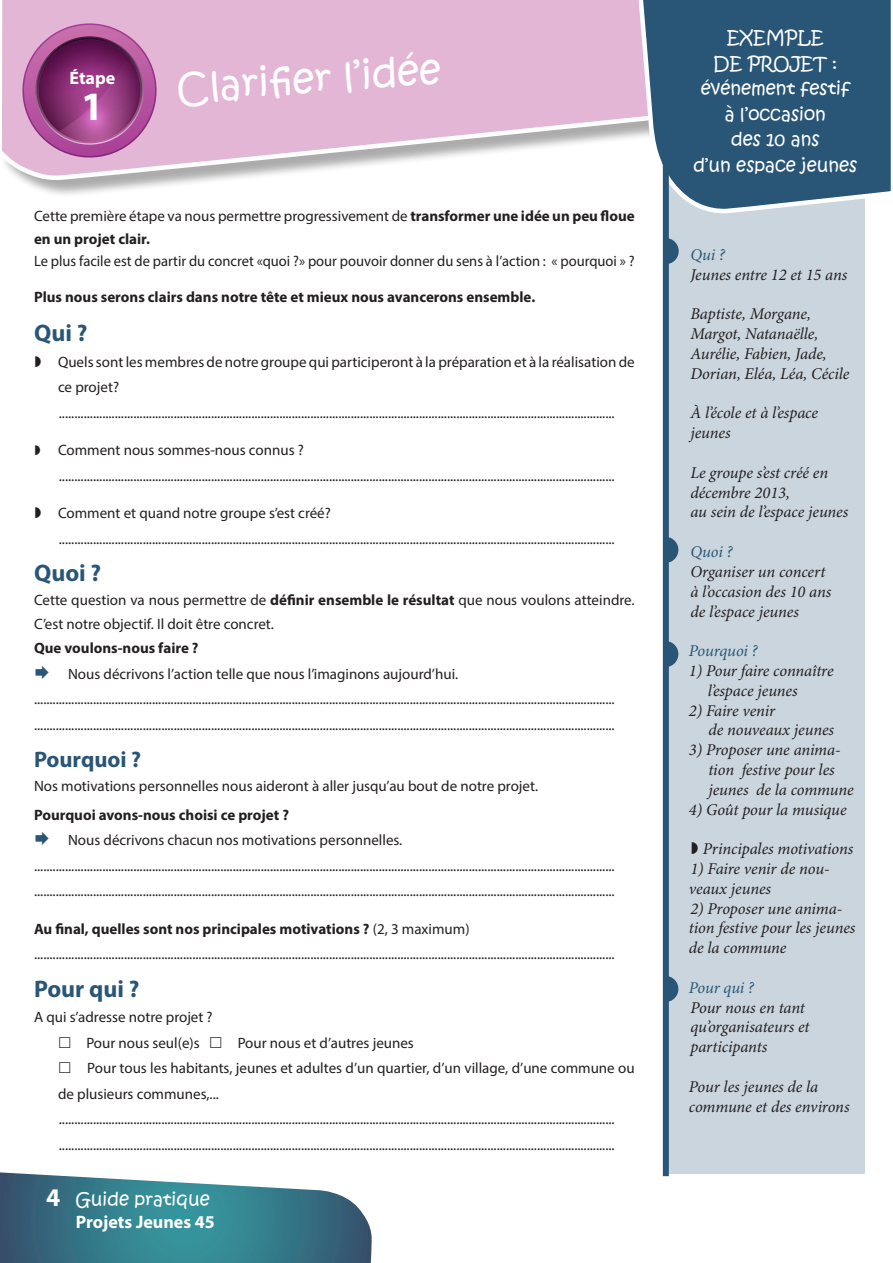
<style>
.page{position:relative;width:893px;height:1263px;background:#fff}
.page>*{position:absolute;margin:0;border:0;box-sizing:border-box;transform-origin:0 0}
.t1{font:700 40.5px "Myriad Pro";color:#fff}
.t2{font:39px "Kristen ITC";color:#fff}
.t3{font:700 24px "Myriad Pro";color:#295676}
.t4{font:700 22.5px "Myriad Pro";color:#295676}
.t5{font:18px "Kristen ITC";color:#fff}
.t6{font:700 18px "Myriad Pro";color:#fff}
.t7{font:italic 16.5px/19.8px "Minion Pro";letter-spacing:-.005em;color:#231f20}
.t8{font:italic 16.5px "Minion Pro";letter-spacing:-.015em;color:#295676}
.t9{font:15px/25.5px "Myriad Pro";color:#231f20}
.t10{font:700 15px "Myriad Pro";color:#231f20}
.s1{font-weight:700}
.s2{font-weight:400}
.s3{font-family:"Myriad Pro";font-weight:700;font-size:25.5px}
</style>
<div class="page">
<svg style="left:0;top:1172px;width:372px;height:91px;background:#4f8897"></svg>
<div style="left:663px;top:111px;width:202px;height:1063px;background:#cad5dd"></div>
<div style="left:0;top:0;width:809px;height:199px;background:#231f20;opacity:.75"></div>
<svg style="left:0;top:0;width:635px;height:182px;background:#e3c0d8"></svg>
<svg style="left:635px;top:0;width:256px;height:216px;background:#436a86"></svg>
<svg style="left:17px;top:23px;width:145px;height:140px;background:#ad639b"></svg>
<div style="left:663px;top:154px;width:6px;height:1022px;background:#295676"></div>
<svg style="left:668px;top:238px;width:11px;height:26px"></svg>
<svg style="left:668px;top:537px;width:10px;height:26px"></svg>
<svg style="left:668px;top:641px;width:10px;height:26px"></svg>
<svg style="left:668px;top:976px;width:10px;height:26px"></svg>
<p class="t6" style="left:70px;top:66px;width:47px">Étape</p>
<p class="t1" style="left:81px;top:80px;width:24px">1</p>
<p class="t2" style="left:175px;top:63px;width:266px;rotate:-4deg">Clarifi er l’idée</p>
<p class="t9" style="left:34px;top:204px;width:602px;line-height:22.5px">Cette première étape va nous permettre progressivement de <span class="s1">transformer une idée un peu floue en un projet clair.</span></p>
<p class="t9" style="left:34px;top:248px;width:602px">Le plus facile est de partir du concret «quoi ?» pour pouvoir donner du sens à l’action : « pourquoi » ?</p>
<p class="t10" style="left:34px;top:287px;width:503px">Plus nous serons clairs dans notre tête et mieux nous avancerons ensemble.</p>
<p class="t3" style="left:34px;top:317px;width:55px">Qui ?</p>
<p class="t9" style="left:58px;top:348px;width:578px">Quels sont les membres de notre groupe qui participeront à la préparation et à la réalisation de ce projet?</p>
<p class="t9" style="left:59px;top:399px;width:557px">...................................................................................................................................................................................</p>
<p class="t9" style="left:58px;top:437px;width:247px">Comment nous sommes-nous connus ?</p>
<p class="t9" style="left:59px;top:462px;width:557px">...................................................................................................................................................................................</p>
<p class="t9" style="left:58px;top:500px;width:274px">Comment et quand notre groupe s’est créé?</p>
<p class="t9" style="left:59px;top:525px;width:557px">...................................................................................................................................................................................</p>
<p class="t3" style="left:34px;top:557px;width:69px">Quoi ?</p>
<p class="t9" style="left:34px;top:588px;width:602px;line-height:24px">Cette question va nous permettre de <span class="s1">définir ensemble le résultat</span> que nous voulons atteindre.<br>C’est notre objectif. Il doit être concret.</p>
<p class="t10" style="left:34px;top:638px;width:166px">Que voulons-nous faire ?</p>
<p class="t9" style="left:68px;top:660px;width:392px">Nous décrivons l’action telle que nous l’imaginons aujourd’hui.</p>
<p class="t9" style="left:34px;top:686px;width:582px">...........................................................................................................................................................................................</p>
<p class="t9" style="left:34px;top:711px;width:582px">...........................................................................................................................................................................................</p>
<p class="t4" style="left:34px;top:745px;width:109px">Pourquoi ?</p>
<p class="t9" style="left:34px;top:773px;width:506px">Nos motivations personnelles nous aideront à aller jusqu’au bout de notre projet.</p>
<p class="t10" style="left:34px;top:805px;width:256px">Pourquoi avons-nous choisi ce projet ?</p>
<p class="t9" style="left:68px;top:827px;width:336px">Nous décrivons chacun nos motivations personnelles.</p>
<p class="t9" style="left:34px;top:852px;width:582px">...........................................................................................................................................................................................</p>
<p class="t9" style="left:34px;top:878px;width:582px">...........................................................................................................................................................................................</p>
<p class="t10" style="left:34px;top:919px;width:437px">Au final, quelles sont nos principales motivations ? <span class="s2">(2, 3 maximum)</span></p>
<p class="t9" style="left:34px;top:941px;width:582px">...........................................................................................................................................................................................</p>
<p class="t3" style="left:34px;top:973px;width:107px">Pour qui ?</p>
<p class="t9" style="left:34px;top:1004px;width:180px">A qui s’adresse notre projet ?</p>
<p class="t9" style="left:86px;top:1029px;width:115px">Pour nous seul(e)s</p>
<p class="t9" style="left:238px;top:1029px;width:178px">Pour nous et d’autres jeunes</p>
<p class="t9" style="left:58px;top:1055px;width:578px;text-indent:29px">Pour tous les habitants, jeunes et adultes d’un quartier, d’un village, d’une commune ou de plusieurs communes,...</p>
<p class="t9" style="left:59px;top:1106px;width:557px">...................................................................................................................................................................................</p>
<p class="t9" style="left:59px;top:1131px;width:557px">...................................................................................................................................................................................</p>
<p class="t5" style="left:46px;top:1188px;width:165px"><span class="s3">4</span> Guide pratique</p>
<p class="t6" style="left:76px;top:1210px;width:141px">Projets Jeunes 45</p>
<p class="t5" style="left:727px;top:26px;width:98px">EXEMPLE</p>
<p class="t5" style="left:713px;top:51px;width:126px">DE PROJET :</p>
<p class="t5" style="left:701px;top:77px;width:151px">événement festif</p>
<p class="t5" style="left:725px;top:102px;width:103px">à l’occasion</p>
<p class="t5" style="left:731px;top:128px;width:90px">des 10 ans</p>
<p class="t5" style="left:693px;top:153px;width:165px">d’un espace jeunes</p>
<p class="t8" style="left:690px;top:245px;width:36px">Qui ?</p>
<p class="t7" style="left:690px;top:265px;width:158px">Jeunes entre 12 et 15 ans</p>
<p class="t7" style="left:690px;top:305px;width:122px">Baptiste, Morgane,</p>
<p class="t7" style="left:690px;top:325px;width:129px">Margot, Natanaëlle,</p>
<p class="t7" style="left:690px;top:345px;width:161px">Aurélie, Fabien, Jade,<br>Dorian, Eléa, Léa, Cécile</p>
<p class="t7" style="left:690px;top:404px;width:129px">À l’école et à l’espace jeunes</p>
<p class="t7" style="left:690px;top:463px;width:139px">Le groupe s’est créé en</p>
<p class="t7" style="left:690px;top:483px;width:101px">décembre 2013,</p>
<p class="t7" style="left:690px;top:503px;width:159px">au sein de l’espace jeunes</p>
<p class="t8" style="left:690px;top:542px;width:44px">Quoi ?</p>
<p class="t7" style="left:690px;top:562px;width:137px">Organiser un concert</p>
<p class="t7" style="left:690px;top:582px;width:143px">à l’occasion des 10 ans</p>
<p class="t7" style="left:690px;top:602px;width:110px">de l’espace jeunes</p>
<p class="t8" style="left:689px;top:641px;width:70px">Pourquoi ?</p>
<p class="t7" style="left:689px;top:661px;width:146px">1) Pour faire connaître</p>
<p class="t7" style="left:708px;top:681px;width:91px">l’espace jeunes</p>
<p class="t7" style="left:689px;top:701px;width:88px">2) Faire venir</p>
<p class="t7" style="left:708px;top:721px;width:127px">de nouveaux jeunes</p>
<p class="t7" style="left:708px;top:741px;width:147px;text-indent:-20px">3) Proposer une anima&shy;tion festive pour les jeunes de la commune</p>
<p class="t7" style="left:689px;top:800px;width:159px">4) Goût pour la musique</p>
<p class="t7" style="left:703px;top:840px;width:152px">Principales motivations</p>
<p class="t7" style="left:689px;top:859px;width:142px">1) Faire venir de nou&shy;veaux jeunes</p>
<p class="t7" style="left:689px;top:899px;width:168px">2) Proposer une anima&shy;tion festive pour les jeunes de la commune</p>
<p class="t8" style="left:689px;top:977px;width:67px">Pour qui ?</p>
<p class="t7" style="left:690px;top:998px;width:116px">Pour nous en tant</p>
<p class="t7" style="left:690px;top:1018px;width:121px">qu’organisateurs et</p>
<p class="t7" style="left:690px;top:1038px;width:78px">participants</p>
<p class="t7" style="left:689px;top:1077px;width:131px">Pour les jeunes de la</p>
<p class="t7" style="left:689px;top:1097px;width:162px">commune et des environs</p>
</div>
